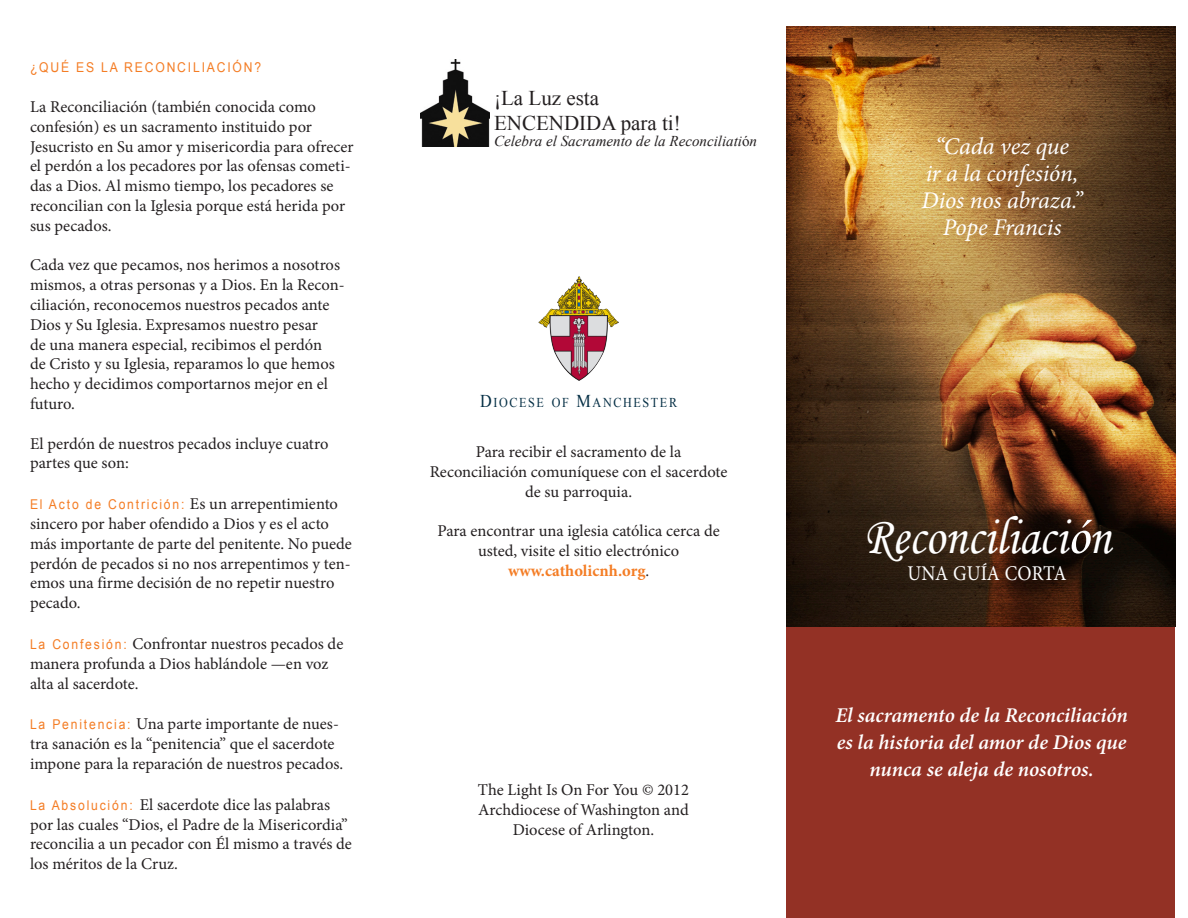
<style>
.page{position:relative;width:1188px;height:918px;background:#fff}
.page>*{position:absolute;margin:0;border:0;box-sizing:border-box;transform-origin:0 0}
.t1{font:54px "Monotype Corsiva";color:#fff;scale:.9 1}
.t2{font:italic 24px "Minion Pro";letter-spacing:-.005em;color:#fff}
.t3{font:italic 600 21px/27px "Minion Pro";letter-spacing:-.005em;color:#fff;text-align:center}
.t4{font:21px "Times New Roman";color:#231f20}
.t5{font:21px "Minion Pro";color:#fff;scale:.9 1}
.t6{font:16.5px/19.8px "Minion Pro";color:#231f20}
.t7{font:700 16.5px "Minion Pro";color:#f47d25}
.t8{font:italic 15px "Times New Roman";color:#231f20}
.t9{font:13.5px "Arial";letter-spacing:.15em;color:#f47d25;scale:.9 1}
.t10{font:13.5px "Times New Roman";letter-spacing:.135em;color:#052f45;scale:.9 1}
.s1{font-family:"Minion Pro";font-size:16.5px;color:#231f20}
.s2{font-family:"Arial";font-size:13.5px;color:#f47d25}
.s3{font-style:normal}
.s4{font-size:18px}
.s5{font-weight:400;color:#231f20}
</style>
<div class="page">
<div style="left:787px;top:626px;width:388px;height:292px;background:#933125"></div>
<img style="left:786px;top:26px;width:389px;height:600px">
<img style="left:539px;top:277px;width:79px;height:103px">
<img style="left:420px;top:59px;width:70px;height:87px">
<p class="t9" style="left:30px;top:59px;width:258px">¿QUÉ ES LA RECONCILIACIÓN?</p>
<p class="t6" style="left:30px;top:97px;width:325px">La Reconciliación (también conocida como confesión) es un sacramento instituido por Jesucristo en Su amor y misericordia para ofrecer el perdón a los pecadores por las ofensas cometi&shy;das a Dios. Al mismo tiempo, los pecadores se reconcilian con la Iglesia porque está herida por sus pecados.</p>
<p class="t6" style="left:30px;top:255px;width:316px">Cada vez que pecamos, nos herimos a nosotros mismos, a otras personas y a Dios. En la Recon&shy;ciliación, reconocemos nuestros pecados ante Dios y Su Iglesia. Expresamos nuestro pesar<br>de una manera especial, recibimos el perdón<br>de Cristo y su Iglesia, reparamos lo que hemos hecho y decidimos comportarnos mejor en el futuro.</p>
<p class="t6" style="left:30px;top:434px;width:300px">El perdón de nuestros pecados incluye cuatro partes que son:</p>
<p class="t9" style="left:30px;top:496px;width:344px">El Acto de Contrición: <span class="s1">Es un arrepentimiento</span></p>
<p class="t6" style="left:30px;top:514px;width:323px">sincero por haber ofendido a Dios y es el acto más importante de parte del penitente. No puede perdón de pecados si no nos arrepentimos y ten&shy;emos una firme decisión de no repetir nuestro pecado.</p>
<p class="t6" style="left:30px;top:634px;width:315px"><span class="s2">La Confesión:</span> Confrontar nuestros pecados de manera profunda a Dios hablándole —en voz alta al sacerdote.</p>
<p class="t6" style="left:30px;top:714px;width:315px"><span class="s2">La Penitencia:</span> Una parte importante de nues&shy;tra sanación es la “penitencia” que el sacerdote impone para la reparación de nuestros pecados.</p>
<p class="t6" style="left:30px;top:795px;width:323px"><span class="s2">La Absolución:</span> El sacerdote dice las palabras por las cuales “Dios, el Padre de la Misericordia” reconcilia a un pecador con Él mismo a través de los méritos de la Cruz.</p>
<p class="t4" style="left:494px;top:84px;width:106px">¡La Luz esta</p>
<p class="t4" style="left:494px;top:109px;width:188px">ENCENDIDA para ti!</p>
<p class="t8" style="left:494px;top:131px;width:264px">Celebra el Sacramento de la Reconciliati<span class="s3">ó</span>n</p>
<p class="t10" style="left:480px;top:393px;width:220px"><span class="s4">D</span>IOCESE OF <span class="s4">M</span>ANCHESTER</p>
<p class="t6" style="left:476px;top:442px;width:207px">Para recibir el sacramento de la</p>
<p class="t6" style="left:430px;top:462px;width:299px;text-align:center">Reconciliación comuníquese con el sacerdote de su parroquia.</p>
<p class="t6" style="left:437px;top:521px;width:284px;text-align:center">Para encontrar una iglesia católica cerca de usted, visite el sitio electrónico</p>
<p class="t7" style="left:508px;top:559px;width:143px">www.catholicnh.org<span class="s5">.</span></p>
<p class="t6" style="left:478px;top:780px;width:213px">The Light Is On For You © 2012</p>
<p class="t6" style="left:478px;top:800px;width:212px">Archdiocese of Washington and</p>
<p class="t6" style="left:513px;top:820px;width:143px">Diocese of Arlington.</p>
<p class="t2" style="left:935px;top:129px;width:136px">“Cada vez que</p>
<p class="t2" style="left:926px;top:156px;width:154px">ir a la confesión,</p>
<p class="t2" style="left:922px;top:183px;width:163px">Dios nos abraza.”</p>
<p class="t2" style="left:943px;top:210px;width:120px">Pope Francis</p>
<p class="t1" style="left:863px;top:504px;width:277px">Reconciliación</p>
<p class="t5" style="left:907px;top:559px;width:178px">UNA GUÍA CORTA</p>
<p class="t3" style="left:835px;top:701px;width:294px">El sacramento de la Reconciliación es la historia del amor de Dios que nunca se aleja de nosotros.</p>
</div>
